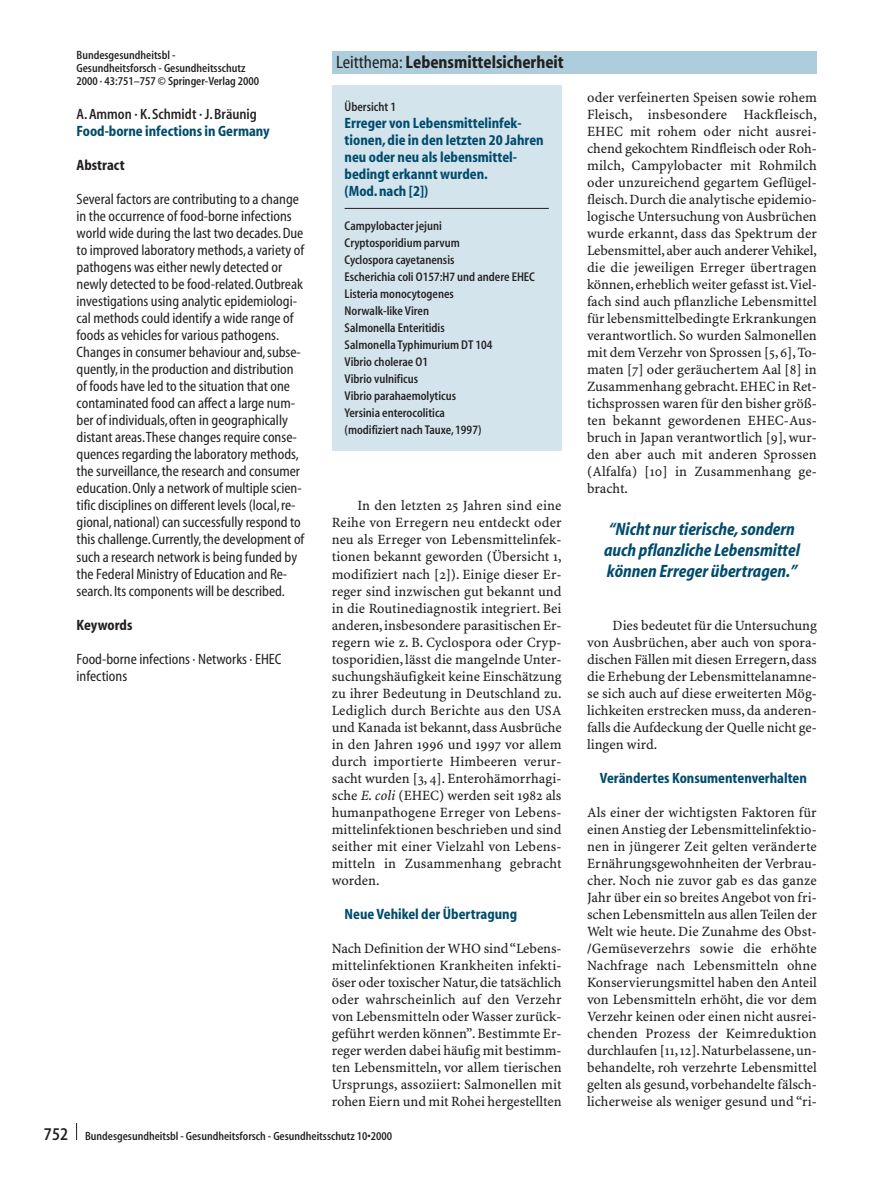
<style>
.page{position:relative;width:893px;height:1178px;background:#fff}
.page>*{position:absolute;margin:0;border:0;box-sizing:border-box;transform-origin:0 0}
.t1{font:italic 700 18px/21px "Myriad";color:#004b6c}
.t2{font:700 18px "Myriad";color:#231f20}
.t3{font:15px/17px "Myriad";color:#231f20}
.t4{font:700 15px/17px "Myriad";color:#004b6c}
.t5{font:600 15px "Myriad";color:#231f20}
.t6{font:700 15px "Myriad";color:#231f20}
.t7{font:14.25px/17px "S Minion Plus";color:#231f20;text-align:justify}
.t8{font:600 12.75px/17px "Myriad";color:#231f20}
.t9{font:600 12px/12.8px "Myriad";color:#231f20}
.s1{font-weight:400}
.s2{font-style:italic}
.s3{font-size:18px}
</style>
<div class="page">
<div style="left:332px;top:51px;width:484px;height:23px;background:#aecddc"></div>
<svg style="left:76px;top:1123px;width:1px;height:17px"></svg>
<div style="left:332px;top:85px;width:229px;height:366px;background:#d3e4ed"></div>
<hr style="left:344px;top:208px;width:205px;height:1px;background:#231f20">
<p class="t9" style="left:77px;top:50px;width:184px">Bundesgesundheitsbl -<br>Gesundheitsforsch - Gesundheitsschutz<br>2000 · 43:751–757 © Springer-Verlag 2000</p>
<p class="t5" style="left:77px;top:108px;width:182px">A.Ammon · K.Schmidt · J.Bräunig</p>
<p class="t4" style="left:77px;top:124px;width:195px">Food-borne infections in Germany</p>
<p class="t6" style="left:77px;top:159px;width:50px">Abstract</p>
<p class="t3" style="left:77px;top:192px;width:229px">Several factors are contributing to a change in the occurrence of food-borne infections world wide during the last two decades.Due to improved laboratory methods,a variety of pathogens was either newly detected or newly detected to be food-related.Outbreak investigations using analytic epidemiologi&shy;cal methods could identify a wide range of foods as vehicles for various pathogens.<br>Changes in consumer behaviour and,subse&shy;quently,in the production and distribution of foods have led to the situation that one contaminated food can affect a large num&shy;ber of individuals,often in geographically distant areas.These changes require conse&shy;quences regarding the laboratory methods, the surveillance,the research and consumer education.Only a network of multiple scien&shy;tific disciplines on different levels (local,re&shy;gional,national) can successfully respond to this challenge.Currently,the development of such a research network is being funded by the Federal Ministry of Education and Re&shy;search.Its components will be described.</p>
<p class="t6" style="left:77px;top:619px;width:57px">Keywords</p>
<p class="t3" style="left:77px;top:651px;width:206px">Food-borne infections · Networks · EHEC infections</p>
<p class="t2" style="left:336px;top:55px;width:229px"><span class="s1">Leitthema:</span> Lebensmittelsicherheit</p>
<p class="t8" style="left:344px;top:99px;width:53px">Übersicht 1</p>
<p class="t4" style="left:344px;top:116px;width:201px">Erreger von Lebensmittelinfek&shy;tionen, die in den letzten 20 Jahren neu oder neu als lebensmittel&shy;bedingt erkannt wurden.<br>(Mod. nach [2])</p>
<p class="t8" style="left:344px;top:218px;width:192px">Campylobacter jejuni<br>Cryptosporidium parvum<br>Cyclospora cayetanensis<br>Escherichia coli O157:H7 und andere EHEC<br>Listeria monocytogenes<br>Norwalk-like Viren<br>Salmonella Enteritidis<br>Salmonella Typhimurium DT 104<br>Vibrio cholerae O1<br>Vibrio vulnificus<br>Vibrio parahaemolyticus<br>Yersinia enterocolitica<br>(modifiziert nach Tauxe, 1997)</p>
<p class="t7" style="left:332px;top:498px;width:231px;text-indent:26px">In den letzten 25 Jahren sind eine Reihe von Erregern neu entdeckt oder neu als Erreger von Lebensmittelinfek&shy;tionen bekannt geworden (Übersicht 1, modifiziert nach [2]). Einige dieser Er&shy;reger sind inzwischen gut bekannt und in die Routinediagnostik integriert. Bei anderen, insbesondere parasitischen Er&shy;regern wie z. B. Cyclospora oder Cryp&shy;tosporidien, lässt die mangelnde Unter&shy;suchungshäufigkeit keine Einschätzung zu ihrer Bedeutung in Deutschland zu.<br>Lediglich durch Berichte aus den USA und Kanada ist bekannt, dass Ausbrüche in den Jahren 1996 und 1997 vor allem durch importierte Himbeeren verur&shy;sacht wurden [3, 4]. Enterohämorrhagi&shy;sche <span class="s2">E. coli</span> (EHEC) werden seit 1982 als humanpathogene Erreger von Lebens&shy;mittelinfektionen beschrieben und sind seither mit einer Vielzahl von Lebens&shy;mitteln in Zusammenhang gebracht worden.</p>
<p class="t4" style="left:344px;top:906px;width:174px">Neue Vehikel der Übertragung</p>
<p class="t7" style="left:332px;top:940px;width:231px">Nach Definition der WHO sind “Lebens&shy;mittelinfektionen Krankheiten infekti&shy;öser oder toxischer Natur,die tatsächlich oder wahrscheinlich auf den Verzehr von Lebensmitteln oder Wasser zurück&shy;geführt werden können”. Bestimmte Er&shy;reger werden dabei häufig mit bestimm&shy;ten Lebensmitteln, vor allem tierischen Ursprungs, assoziiert: Salmonellen mit rohen Eiern und mit Rohei hergestellten</p>
<p class="t9" style="left:44px;top:1130px;width:350px"><span class="s3">752</span> Bundesgesundheitsbl - Gesundheitsforsch - Gesundheitsschutz 10•2000</p>
<p class="t7" style="left:587px;top:90px;width:231px">oder verfeinerten Speisen sowie rohem Fleisch, insbesondere Hackfleisch, EHEC mit rohem oder nicht ausrei&shy;chend gekochtem Rindfleisch oder Roh&shy;milch, Campylobacter mit Rohmilch oder unzureichend gegartem Geflügel&shy;fleisch. Durch die analytische epidemio&shy;logische Untersuchung von Ausbrüchen wurde erkannt, dass das Spektrum der Lebensmittel,aber auch anderer Vehikel, die die jeweiligen Erreger übertragen können,erheblich weiter gefasst ist.Viel&shy;fach sind auch pflanzliche Lebensmittel für lebensmittelbedingte Erkrankungen verantwortlich. So wurden Salmonellen mit dem Verzehr von Sprossen [5, 6], To&shy;maten [7] oder geräuchertem Aal [8] in Zusammenhang gebracht. EHEC in Ret&shy;tichsprossen waren für den bisher größ&shy;ten bekannt gewordenen EHEC-Aus&shy;bruch in Japan verantwortlich [9], wur&shy;den aber auch mit anderen Sprossen (Alfalfa) [10] in Zusammenhang ge&shy;bracht.</p>
<p class="t1" style="left:604px;top:520px;width:197px">“Nicht nur tierische, sondern auch pflanzliche Lebensmittel können Erreger übertragen.”</p>
<p class="t7" style="left:587px;top:617px;width:231px;text-indent:26px">Dies bedeutet für die Untersuchung von Ausbrüchen, aber auch von spora&shy;dischen Fällen mit diesen Erregern, dass die Erhebung der Lebensmittelanamne&shy;se sich auch auf diese erweiterten Mög&shy;lichkeiten erstrecken muss, da anderen&shy;falls die Aufdeckung der Quelle nicht ge&shy;lingen wird.</p>
<p class="t4" style="left:600px;top:770px;width:208px">Verändertes Konsumentenverhalten</p>
<p class="t7" style="left:587px;top:804px;width:231px">Als einer der wichtigsten Faktoren für einen Anstieg der Lebensmittelinfektio&shy;nen in jüngerer Zeit gelten veränderte Ernährungsgewohnheiten der Verbrau&shy;cher. Noch nie zuvor gab es das ganze Jahr über ein so breites Angebot von fri&shy;schen Lebensmitteln aus allen Teilen der Welt wie heute. Die Zunahme des Obst-/Gemüseverzehrs sowie die erhöhte Nachfrage nach Lebensmitteln ohne Konservierungsmittel haben den Anteil von Lebensmitteln erhöht, die vor dem Verzehr keinen oder einen nicht ausrei&shy;chenden Prozess der Keimreduktion durchlaufen [11, 12]. Naturbelassene, un&shy;behandelte, roh verzehrte Lebensmittel gelten als gesund, vorbehandelte fälsch&shy;licherweise als weniger gesund und “ri-</p>
</div>
